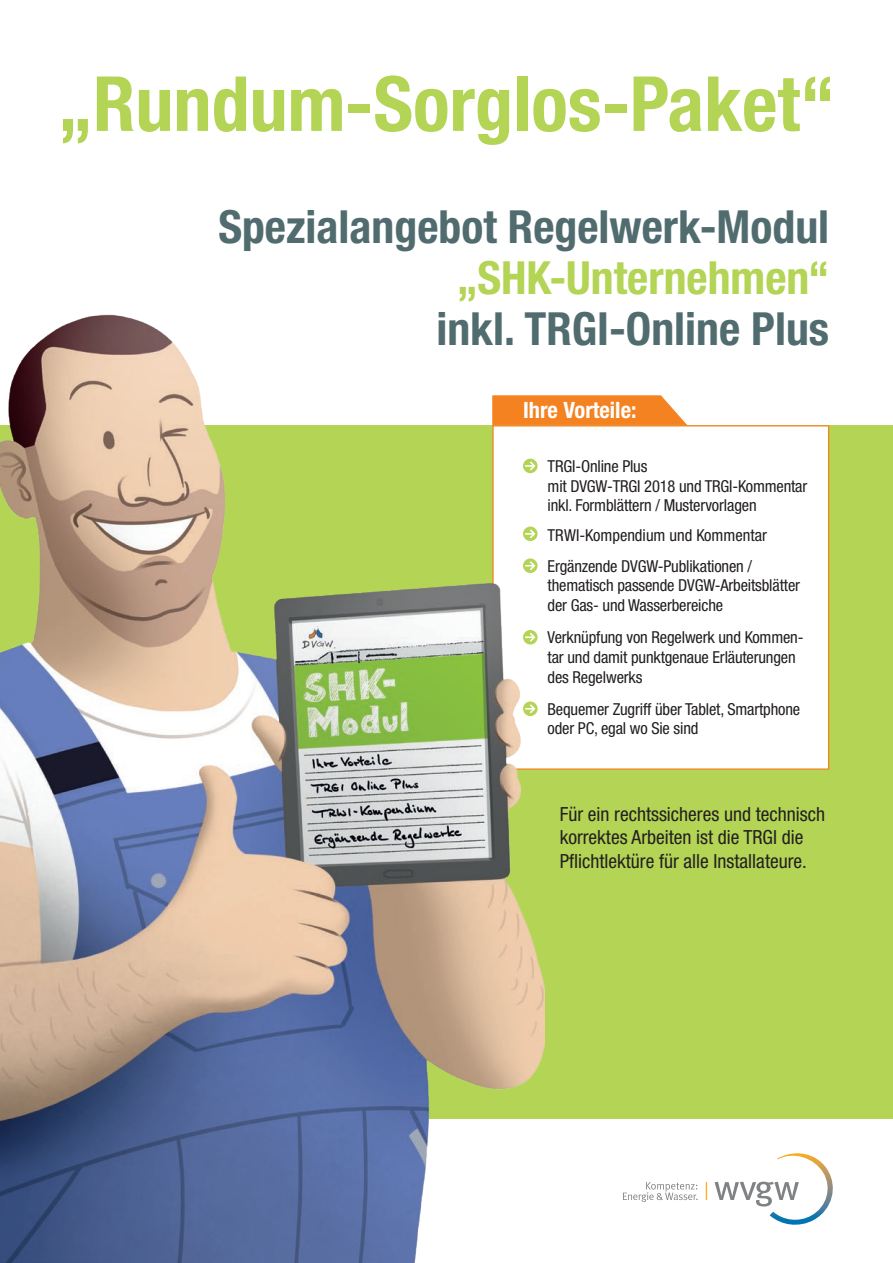
<style>
.page{position:relative;width:893px;height:1263px;background:#fff}
.page>*{position:absolute;margin:0;border:0;box-sizing:border-box;transform-origin:0 0}
.t1{font:700 condensed 76.2px "Helvetica Neue LT Std";color:#b3d454}
.t2{font:700 condensed 45.75px/51px "Helvetica Neue LT Std";color:#516c6f;text-align:right}
.t3{font:700 condensed 22.5px "Helvetica Neue LT Std";color:#fff}
.t4{font:condensed 19.5px/23.4px "Helvetica Neue LT Std";color:#231f20}
.t5{font:condensed 16.5px/19.8px "Helvetica Neue LT Std";letter-spacing:-.01em;color:#231f20}
.s1{color:#b3d454}
</style>
<div class="page">
<div style="left:0;top:425px;width:893px;height:693px;background:#b3d454"></div>
<svg style="left:715px;top:1153px;width:118px;height:72px"></svg>
<svg style="left:706px;top:1182px;width:1px;height:18px"></svg>
<svg style="left:623px;top:1182px;width:75px;height:20px"></svg>
<div style="left:492px;top:425px;width:337px;height:345px;background:#fff;border:1px solid #f58220"></div>
<svg style="left:545px;top:395px;width:143px;height:31px;background:#f58f37"></svg>
<img style="left:0;top:314px;width:545px;height:949px">
<p class="t1" style="left:58px;top:58px;width:779px">„Rundum-Sorglos-Paket“</p>
<p class="t2" style="left:218px;top:201px;width:612px">Spezialangebot Regelwerk-Modul <span class="s1">„SHK-Unternehmen“</span></p>
<p class="t2" style="left:436px;top:303px;width:394px">inkl. TRGI-Online Plus</p>
<p class="t3" style="left:523px;top:397px;width:115px">Ihre Vorteile:</p>
<p class="t5" style="left:548px;top:456px;width:261px">TRGI-Online Plus<br>mit DVGW-TRGI 2018 und TRGI-Kommentar inkl. Formblättern / Mustervorlagen</p>
<p class="t5" style="left:548px;top:525px;width:221px">TRWI-Kompendium und Kommentar</p>
<p class="t5" style="left:548px;top:556px;width:254px">Ergänzende DVGW-Publikationen / thematisch passende DVGW-Arbeitsblätter der Gas- und Wasserbereiche</p>
<p class="t5" style="left:548px;top:627px;width:257px">Verknüpfung von Regelwerk und Kommen&shy;tar und damit punktgenaue Erläuterungen des Regelwerks</p>
<p class="t5" style="left:548px;top:699px;width:254px">Bequemer Zugriff über Tablet, Smartphone oder PC, egal wo Sie sind</p>
<p class="t4" style="left:560px;top:802px;width:267px">Für ein rechtssicheres und technisch korrektes Arbeiten ist die TRGI die<br>Pflichtlektüre für alle Installateure.</p>
</div>
